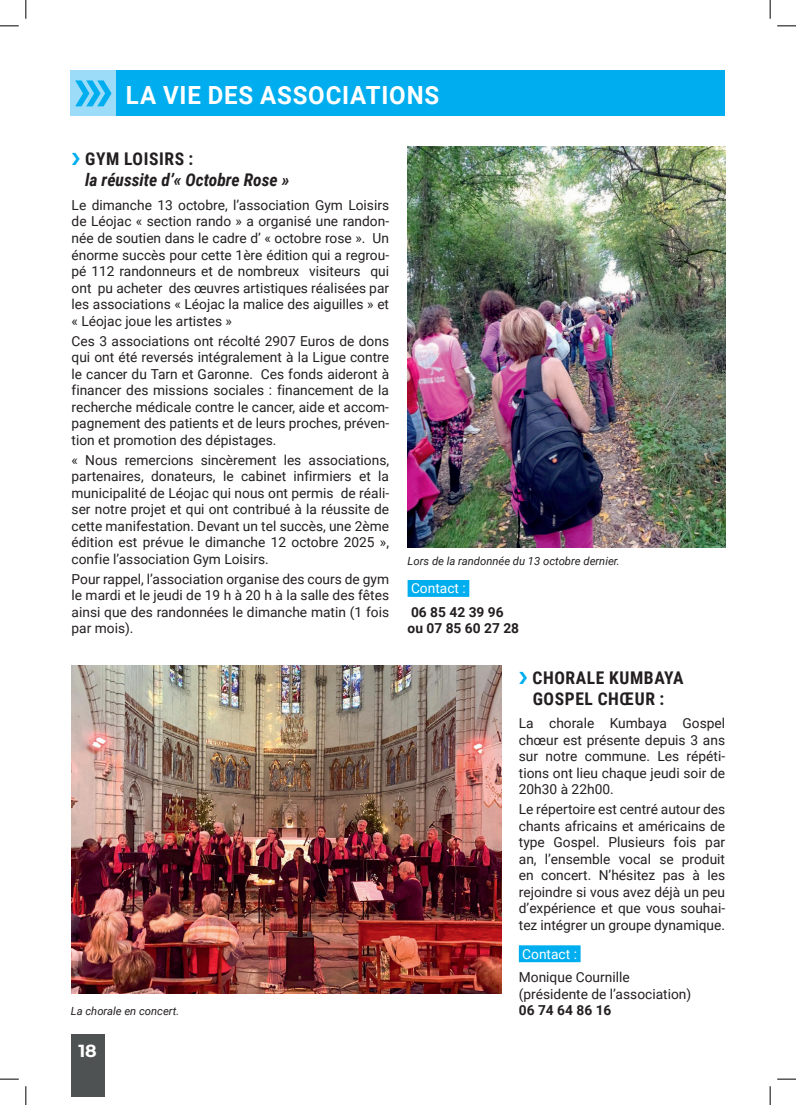
<style>
.page{position:relative;width:796px;height:1105px;background:#fff}
.page>*{position:absolute;margin:0;border:0;box-sizing:border-box;transform-origin:0 0}
.t1{font:700 25px "Roboto";letter-spacing:.035em;color:#fff;scale:.96 1}
.t2{font:italic 700 17.5px/21px "Roboto Condensed";color:#231f20}
.t3{font:700 17.5px/21px "Roboto Condensed";letter-spacing:.035em;color:#231f20;text-align:center}
.t4{font:700 17.5px "Montserrat";color:#fff}
.t5{font:13.75px/16.5px "Roboto";color:#231f20;text-align:justify}
.t6{font:700 13.75px/16.5px "Roboto";color:#231f20}
.t7{font:13.75px "Roboto";color:#fff}
.t8{font:italic 11.25px "Roboto";color:#231f20}
.s1{color:#00aeef}
.s2{font-style:normal}
</style>
<div class="page">
<div style="left:71px;top:1033px;width:33px;height:63px;background:#4f5252"></div>
<div style="left:71px;top:71px;width:654px;height:45px;background:#00aeef"></div>
<div style="left:71px;top:71px;width:45px;height:45px;background:#9cdcf8"></div>
<svg style="left:75px;top:80px;width:37px;height:26px"></svg>
<div style="left:519px;top:945px;width:61px;height:16px;background:#00aeef"></div>
<div style="left:407px;top:580px;width:62px;height:16px;background:#00aeef"></div>
<img style="left:407px;top:147px;width:318px;height:400px">
<img style="left:72px;top:665px;width:429px;height:327px">
<svg style="left:0;top:25px;width:19px;height:2px"></svg>
<svg style="left:777px;top:25px;width:19px;height:2px"></svg>
<svg style="left:0;top:1078px;width:19px;height:1px"></svg>
<svg style="left:777px;top:1078px;width:19px;height:1px"></svg>
<svg style="left:25px;top:0;width:2px;height:19px"></svg>
<svg style="left:25px;top:1086px;width:2px;height:18px"></svg>
<svg style="left:769px;top:0;width:2px;height:19px"></svg>
<svg style="left:769px;top:1086px;width:2px;height:18px"></svg>
<h1 class="t1" style="left:126px;top:78px;width:328px">LA VIE DES ASSOCIATIONS</h1>
<p class="t2" style="left:85px;top:148px;width:206px;text-indent:-14px"><span class="s1">❯</span> <span class="s2">GYM LOISIRS :<br></span>la réussite d’« Octobre Rose »</p>
<p class="t5" style="left:72px;top:196px;width:319px">Le dimanche 13 octobre, l’association Gym Loisirs de Léojac « section rando » a organisé une randon&shy;née de soutien dans le cadre d’ « octobre rose ». Un énorme succès pour cette 1ère édition qui a regrou&shy;pé 112 randonneurs et de nombreux visiteurs qui ont pu acheter des œuvres artistiques réalisées par les associations « Léojac la malice des aiguilles » et « Léojac joue les artistes »</p>
<p class="t5" style="left:72px;top:332px;width:319px">Ces 3 associations ont récolté 2907 Euros de dons qui ont été reversés intégralement à la Ligue contre le cancer du Tarn et Garonne. Ces fonds aideront à financer des missions sociales : financement de la recherche médicale contre le cancer, aide et accom&shy;pagnement des patients et de leurs proches, préven&shy;tion et promotion des dépistages.</p>
<p class="t5" style="left:72px;top:451px;width:319px">« Nous remercions sincèrement les associations, partenaires, donateurs, le cabinet infirmiers et la municipalité de Léojac qui nous ont permis de réali&shy;ser notre projet et qui ont contribué à la réussite de cette manifestation. Devant un tel succès, une 2ème édition est prévue le dimanche 12 octobre 2025 », confie l’association Gym Loisirs.</p>
<p class="t5" style="left:72px;top:570px;width:319px">Pour rappel, l’association organise des cours de gym le mardi et le jeudi de 19 h à 20 h à la salle des fêtes ainsi que des randonnées le dimanche matin (1 fois par mois).</p>
<p class="t8" style="left:71px;top:1003px;width:110px">La chorale en concert.</p>
<p class="t4" style="left:78px;top:1037px;width:20px">18</p>
<p class="t8" style="left:407px;top:553px;width:214px">Lors de la randonnée du 13 octobre dernier.</p>
<p class="t7" style="left:411px;top:578px;width:56px">Contact :</p>
<p class="t6" style="left:407px;top:603px;width:113px">06 85 42 39 96 ou 07 85 60 27 28</p>
<p class="t3" style="left:519px;top:666px;width:166px"><span class="s1">❯</span> CHORALE KUMBAYA<br>GOSPEL CHŒUR :</p>
<p class="t5" style="left:519px;top:714px;width:208px">La chorale Kumbaya Gospel chœur est présente depuis 3 ans sur notre commune. Les répéti&shy;tions ont lieu chaque jeudi soir de 20h30 à 22h00.</p>
<p class="t5" style="left:519px;top:800px;width:208px">Le répertoire est centré autour des chants africains et américains de type Gospel. Plusieurs fois par an, l’ensemble vocal se produit en concert. N’hésitez pas à les rejoindre si vous avez déjà un peu d’expérience et que vous souhai&shy;tez intégrer un groupe dynamique.</p>
<p class="t7" style="left:522px;top:943px;width:56px">Contact :</p>
<p class="t5" style="left:519px;top:968px;width:174px">Monique Cournille (présidente de l’association)</p>
<p class="t6" style="left:519px;top:1001px;width:94px">06 74 64 86 16</p>
</div>
